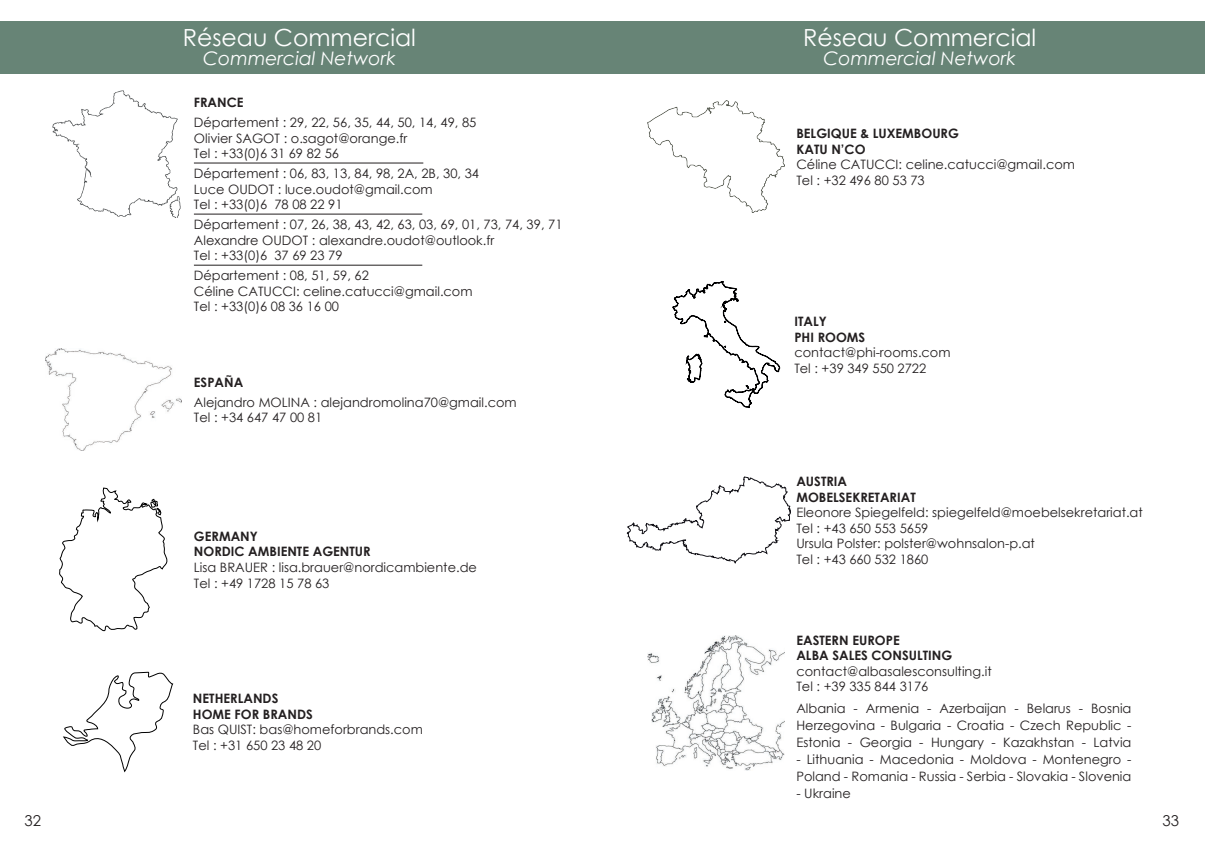
<style>
.page{position:relative;width:1205px;height:851px;background:#fff}
.page>*{position:absolute;margin:0;border:0;box-sizing:border-box;transform-origin:0 0}
.t1{font:23.62px "Century Gothic";color:#fff}
.t2{font:italic 18.62px "Century Gothic";color:#fff}
.t3{font:15px "Century Gothic";color:#231f20}
.t4{font:13px/15.5px "Century Gothic";color:#231f20}
.t5{font:700 13px/15.5px "Century Gothic";color:#231f20}
</style>
<div class="page">
<div style="left:0;top:21px;width:602px;height:53px;background:#678476"></div>
<div style="left:602px;top:21px;width:603px;height:53px;background:#678476"></div>
<img style="left:52px;top:90px;width:129px;height:127px">
<hr style="left:194px;top:163px;width:229px;height:1px;background:#231f20">
<hr style="left:194px;top:214px;width:228px;height:1px;background:#231f20">
<hr style="left:194px;top:265px;width:228px;height:1px;background:#231f20">
<img style="left:45px;top:348px;width:136px;height:102px">
<img style="left:647px;top:101px;width:137px;height:111px">
<svg style="left:59px;top:487px;width:109px;height:144px"></svg>
<svg style="left:63px;top:671px;width:110px;height:100px"></svg>
<svg style="left:673px;top:281px;width:107px;height:127px"></svg>
<svg style="left:626px;top:476px;width:165px;height:88px"></svg>
<img style="left:647px;top:635px;width:137px;height:135px">
<h1 class="t1" style="left:183px;top:21px;width:235px">Réseau Commercial</h1>
<h1 class="t1" style="left:803px;top:21px;width:235px">Réseau Commercial</h1>
<h2 class="t2" style="left:203px;top:46px;width:194px">Commercial Network</h2>
<h2 class="t2" style="left:823px;top:46px;width:194px">Commercial Network</h2>
<p class="t5" style="left:194px;top:94px;width:51px">FRANCE</p>
<p class="t4" style="left:194px;top:114px;width:284px">Département : 29, 22, 56, 35, 44, 50, 14, 49, 85<br>Olivier SAGOT : o.sagot@orange.fr<br>Tel : +33(0)6 31 69 82 56</p>
<p class="t4" style="left:194px;top:165px;width:287px">Département : 06, 83, 13, 84, 98, 2A, 2B, 30, 34<br>Luce OUDOT : luce.oudot@gmail.com<br>Tel : +33(0)6 78 08 22 91</p>
<p class="t4" style="left:194px;top:216px;width:370px">Département : 07, 26, 38, 43, 42, 63, 03, 69, 01, 73, 74, 39, 71<br>Alexandre OUDOT : alexandre.oudot@outlook.fr<br>Tel : +33(0)6 37 69 23 79</p>
<p class="t4" style="left:194px;top:268px;width:280px">Département : 08, 51, 59, 62<br>Céline CATUCCI: celine.catucci@gmail.com<br>Tel : +33(0)6 08 36 16 00</p>
<p class="t5" style="left:796px;top:125px;width:164px">BELGIQUE &amp; LUXEMBOURG<br>KATU N’CO</p>
<p class="t4" style="left:796px;top:156px;width:280px">Céline CATUCCI: celine.catucci@gmail.com<br>Tel : +32 496 80 53 73</p>
<p class="t5" style="left:194px;top:373px;width:51px">ESPAÑA</p>
<p class="t4" style="left:194px;top:394px;width:324px">Alejandro MOLINA : alejandromolina70@gmail.com<br>Tel : +34 647 47 00 81</p>
<p class="t5" style="left:194px;top:527px;width:178px">GERMANY<br>NORDIC AMBIENTE AGENTUR</p>
<p class="t4" style="left:194px;top:559px;width:284px">Lisa BRAUER : lisa.brauer@nordicambiente.de<br>Tel : +49 1728 15 78 63</p>
<p class="t5" style="left:193px;top:690px;width:121px">NETHERLANDS<br>HOME FOR BRANDS</p>
<p class="t4" style="left:193px;top:721px;width:231px">Bas QUIST: bas@homeforbrands.com<br>Tel : +31 650 23 48 20</p>
<p class="t5" style="left:794px;top:313px;width:72px">ITALY<br>PHI ROOMS</p>
<p class="t4" style="left:794px;top:344px;width:158px">contact@phi-rooms.com<br>Tel : +39 349 550 2722</p>
<p class="t5" style="left:796px;top:473px;width:121px">AUSTRIA<br>MOBELSEKRETARIAT</p>
<p class="t4" style="left:796px;top:504px;width:348px">Eleonore Spiegelfeld: spiegelfeld@moebelsekretariat.at Tel : +43 650 553 5659<br>Ursula Polster: polster@wohnsalon-p.at<br>Tel : +43 660 532 1860</p>
<p class="t5" style="left:796px;top:631px;width:157px">EASTERN EUROPE<br>ALBA SALES CONSULTING</p>
<p class="t4" style="left:796px;top:663px;width:197px">contact@albasalesconsulting.it<br>Tel : +39 335 844 3176</p>
<p class="t4" style="left:796px;top:699px;width:336px;line-height:17px;text-align:justify">Albania - Armenia - Azerbaijan - Belarus - Bosnia Herzegovina - Bulgaria - Croatia - Czech Republic - Estonia - Georgia - Hungary - Kazakhstan - Latvia</p>
<p class="t4" style="left:796px;top:750px;width:337px;line-height:17px">- Lithuania - Macedonia - Moldova - Montenegro -<br>Poland - Romania - Russia - Serbia - Slovakia - Slovenia</p>
<p class="t4" style="left:796px;top:785px;width:56px">- Ukraine</p>
<p class="t3" style="left:24px;top:810px;width:18px">32</p>
<p class="t3" style="left:1162px;top:810px;width:18px">33</p>
</div>
